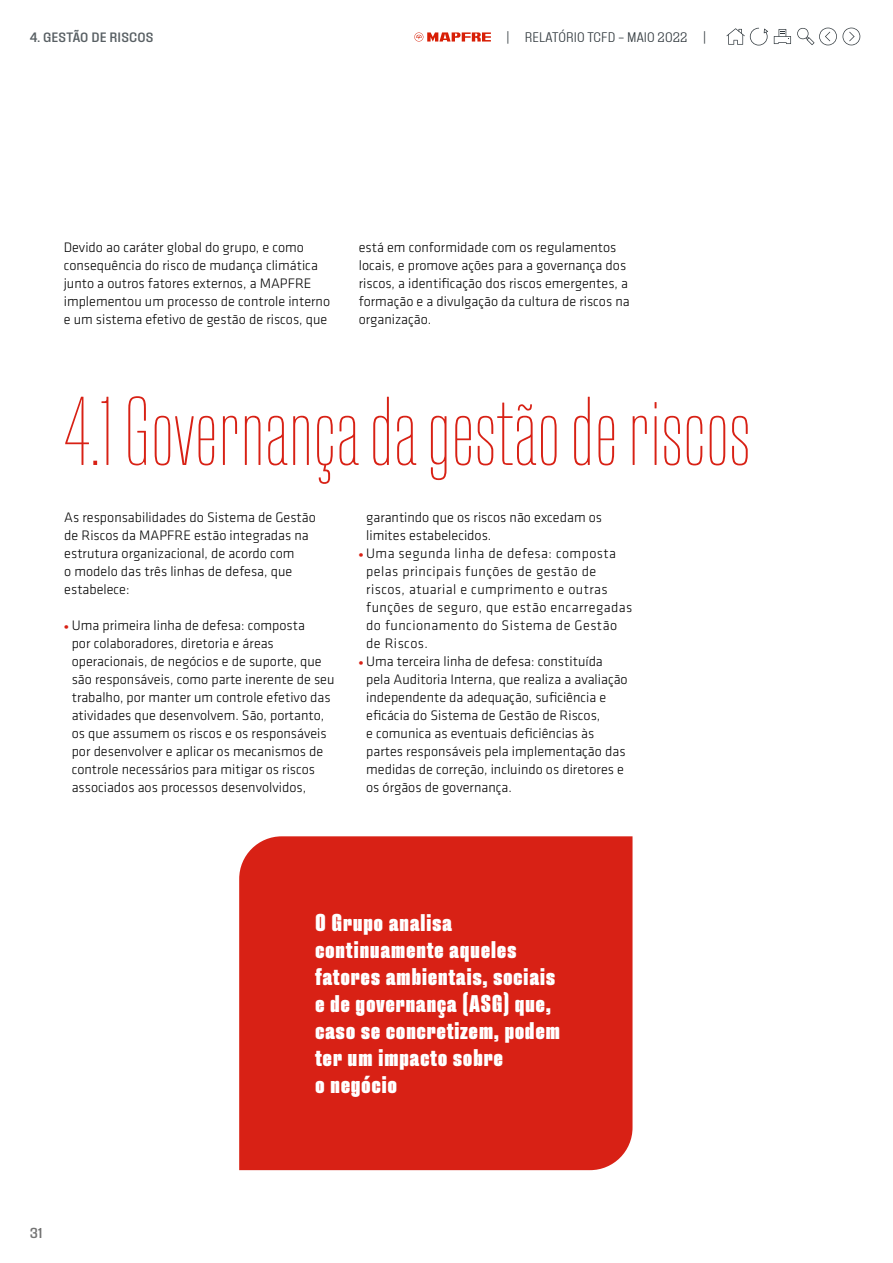
<style>
.page{position:relative;width:893px;height:1263px;background:#fff}
.page>*{position:absolute;margin:0;border:0;box-sizing:border-box;transform-origin:0 0}
.t1{font:100 condensed 97.5px "Fixture";color:#d82115}
.t2{font:800 condensed 24px/27px "Fixture";letter-spacing:.02em;color:#fff}
.t3{font:300 14.25px/18px "Klavika";color:#000}
.t4{font:300 14.25px/18px "Klavika";letter-spacing:.03em;color:#000}
.t5{font:500 14.25px "Fixture";color:#737373}
.t6{font:300 13.5px "Fixture";letter-spacing:.01em;color:#2f373c}
.t7{font:500 13.5px "Fixture";letter-spacing:.01em;color:#585f63}
.s1{font-family:"Fixture";font-weight:700;font-size:13.5px;color:#d82115}
</style>
<div class="page">
<svg style="left:774px;top:29px;width:17px;height:15px"></svg>
<svg style="left:726px;top:28px;width:42px;height:17px"></svg>
<svg style="left:797px;top:27px;width:63px;height:18px"></svg>
<svg style="left:414px;top:32px;width:77px;height:10px"></svg>
<div style="left:239px;top:836px;width:393px;height:334px;background:#d82115"></div>
<p class="t7" style="left:30px;top:29px;width:125px">4. GESTÃO DE RISCOS</p>
<p class="t6" style="left:506px;top:28px;width:201px">| RELATÓRIO TCFD – MAIO 2022 |</p>
<p class="t3" style="left:64px;top:239px;width:268px">Devido ao caráter global do grupo, e como consequência do risco de mudança climática junto a outros fatores externos, a MAPFRE implementou um processo de controle interno e um sistema efetivo de gestão de riscos, que</p>
<p class="t3" style="left:359px;top:239px;width:272px">está em conformidade com os regulamentos locais, e promove ações para a governança dos riscos, a identificação dos riscos emergentes, a formação e a divulgação da cultura de riscos na organização.</p>
<h1 class="t1" style="left:64px;top:364px;width:688px">4.1 Governança da gestão de riscos</h1>
<p class="t3" style="left:64px;top:509px;width:253px">As responsabilidades do Sistema de Gestão de Riscos da MAPFRE estão integradas na estrutura organizacional, de acordo com<br>o modelo das três linhas de defesa, que estabelece:</p>
<p class="t3" style="left:72px;top:617px;width:264px;text-indent:-7px"><span class="s1">•</span> Uma primeira linha de defesa: composta<br>por colaboradores, diretoria e áreas operacionais, de negócios e de suporte, que são responsáveis, como parte inerente de seu trabalho, por manter um controle efetivo das atividades que desenvolvem. São, portanto, os que assumem os riscos e os responsáveis por desenvolver e aplicar os mecanismos de controle necessários para mitigar os riscos associados aos processos desenvolvidos,</p>
<p class="t3" style="left:366px;top:509px;width:237px">garantindo que os riscos não excedam os limites estabelecidos.</p>
<p class="t4" style="left:366px;top:545px;width:268px;text-indent:-7px"><span class="s1">•</span> Uma segunda linha de defesa: composta pelas principais funções de gestão de riscos, atuarial e cumprimento e outras funções de seguro, que estão encarregadas do funcionamento do Sistema de Gestão de Riscos.</p>
<p class="t3" style="left:366px;top:653px;width:263px;text-indent:-7px"><span class="s1">•</span> Uma terceira linha de defesa: constituída pela Auditoria Interna, que realiza a avaliação independente da adequação, suficiência e eficácia do Sistema de Gestão de Riscos,<br>e comunica as eventuais deficiências às partes responsáveis pela implementação das medidas de correção, incluindo os diretores e os órgãos de governança.</p>
<p class="t5" style="left:30px;top:1224px;width:14px">31</p>
<h2 class="t2" style="left:315px;top:909px;width:247px">O Grupo analisa continuamente aqueles fatores ambientais, sociais e de governança (ASG) que, caso se concretizem, podem ter um impacto sobre<br>o negócio</h2>
</div>
